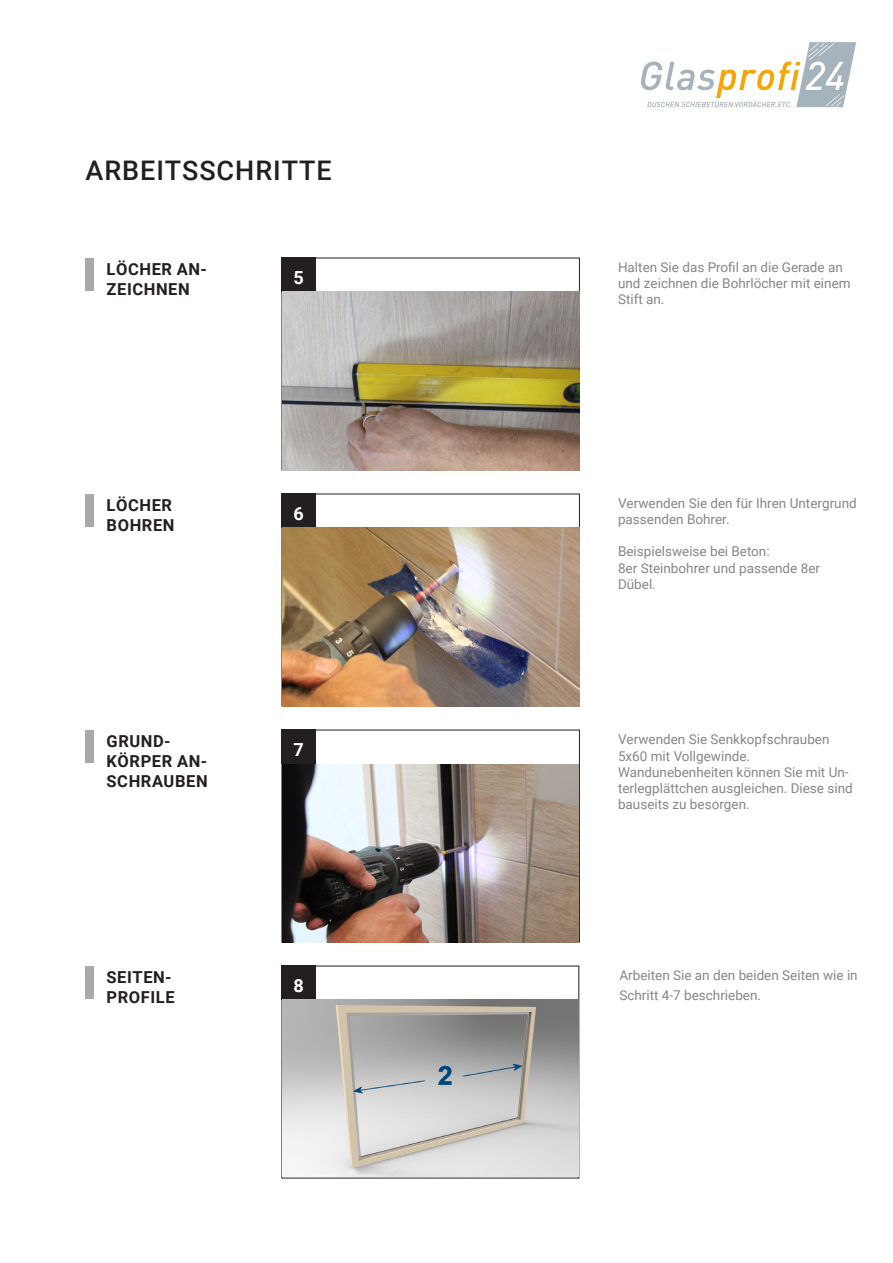
<style>
.page{position:relative;width:893px;height:1263px;background:#fff}
.page>*{position:absolute;margin:0;border:0;box-sizing:border-box;transform-origin:0 0}
.Headline{font:500 27px "Roboto";letter-spacing:.035em;color:#231f20}
.Bildbeschreibung_Sub{font:700 18px "Roboto";color:#fff}
.Randbemerkung{font:700 16.5px/19.8px "Roboto";letter-spacing:.035em;color:#231f20}
.Grundschrift{font:13.5px/16.2px "Roboto";color:#858688}
</style>
<div class="page">
<img style="left:641px;top:42px;width:216px;height:66px">
<div style="left:282px;top:258px;width:34px;height:34px;background:#231f20"></div>
<div style="left:282px;top:494px;width:34px;height:34px;background:#231f20"></div>
<div style="left:282px;top:730px;width:34px;height:34px;background:#231f20"></div>
<div style="left:282px;top:966px;width:34px;height:34px;background:#231f20"></div>
<div style="left:85px;top:258px;width:9px;height:32px;background:#a8a9ad"></div>
<div style="left:85px;top:494px;width:9px;height:32px;background:#a8a9ad"></div>
<div style="left:85px;top:730px;width:9px;height:32px;background:#a8a9ad"></div>
<div style="left:85px;top:966px;width:9px;height:32px;background:#a8a9ad"></div>
<img style="left:282px;top:292px;width:297px;height:178px">
<img style="left:282px;top:528px;width:297px;height:178px">
<img style="left:282px;top:764px;width:296px;height:178px">
<img style="left:282px;top:999px;width:296px;height:178px">
<p class="Headline" style="left:86px;top:151px;width:248px">ARBEITSSCHRITTE</p>
<p class="Randbemerkung" style="left:107px;top:259px;width:102px">LÖCHER AN-<br>ZEICHNEN</p>
<p class="Randbemerkung" style="left:107px;top:495px;width:69px">LÖCHER<br>BOHREN</p>
<p class="Randbemerkung" style="left:107px;top:731px;width:103px">GRUND-<br>KÖRPER AN-<br>SCHRAUBEN</p>
<p class="Bildbeschreibung_Sub" style="left:293px;top:265px;width:12px">5</p>
<p class="Bildbeschreibung_Sub" style="left:293px;top:501px;width:12px">6</p>
<p class="Bildbeschreibung_Sub" style="left:293px;top:737px;width:12px">7</p>
<p class="Grundschrift" style="left:618px;top:258px;width:234px">Halten Sie das Profil an die Gerade an und zeichnen die Bohrlöcher mit einem<br>Stift an.</p>
<p class="Grundschrift" style="left:618px;top:494px;width:240px">Verwenden Sie den für Ihren Untergrund passenden Bohrer.</p>
<p class="Grundschrift" style="left:618px;top:543px;width:204px">Beispielsweise bei Beton:<br>8er Steinbohrer und passende 8er<br>Dübel.</p>
<p class="Grundschrift" style="left:618px;top:731px;width:213px">Verwenden Sie Senkkopfschrauben<br>5x60 mit Vollgewinde.</p>
<p class="Grundschrift" style="left:618px;top:763px;width:236px">Wandunebenheiten können Sie mit Un&shy;terlegplättchen ausgleichen. Diese sind</p>
<p class="Grundschrift" style="left:618px;top:796px;width:133px">bauseits zu besorgen.</p>
<p class="Randbemerkung" style="left:107px;top:967px;width:70px">SEITEN-<br>PROFILE</p>
<p class="Bildbeschreibung_Sub" style="left:293px;top:973px;width:12px">8</p>
<p class="Grundschrift" style="left:619px;top:965px;width:240px;line-height:19.8px">Arbeiten Sie an den beiden Seiten wie in<br>Schritt 4-7 beschrieben.</p>
</div>
